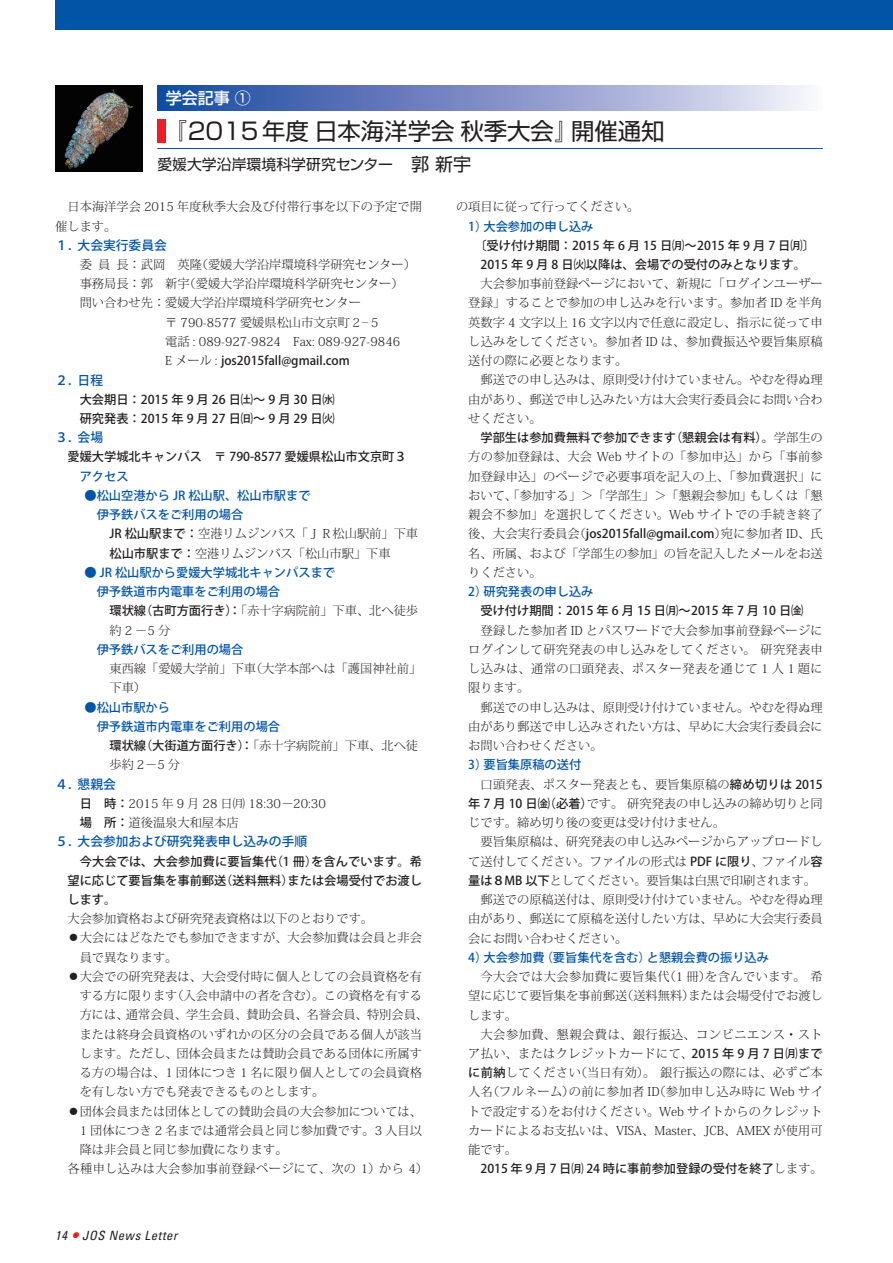
<style>
.page{position:relative;width:893px;height:1263px;background:#fff}
.page>*{position:absolute;margin:0;border:0;box-sizing:border-box;transform-origin:0 0}
.t1{font:23.4px "Shin Go Pro";color:#231f20}
.t2{font:500 15.9px "Shin Go Pro";color:#fff}
.t3{font:14.85px "Shin Go Pro";color:#231f20}
.t4{font:500 12.75px "Koz Go Pro";color:#0154a6}
.t5{font:italic condensed 12.75px "Univers";letter-spacing:.05em;color:#231f20}
.t6{font:300 12.15px/19.2px "Koz Min Pro";color:#231f20;text-align:justify}
.t7{font:500 12.15px/19.2px "Koz Go Pro";color:#231f20}
.t8{font:500 12.15px/19.2px "Koz Go Pro";color:#0154a6}
.t9{font:300 12.15px "Koz Min Pro";letter-spacing:.03em;color:#231f20}
.s1{font-size:18px}
.s2{font-family:"Koz Min Pro";font-weight:300}
.s3{font-family:"Koz Go Pro";font-weight:500}
.s4{font-size:19.2px;color:#ee1d23}
</style>
<div class="page">
<div style="left:55px;top:0;width:838px;height:30px;background:#0154a6"></div>
<svg style="left:157px;top:85px;width:648px;height:26px"></svg>
<img style="left:55px;top:85px;width:87px;height:86px">
<hr style="left:157px;top:148px;width:666px;height:1px;background:#0154a6">
<div style="left:157px;top:119px;width:9px;height:23px;background:#ee1d23"></div>
<h2 class="t2" style="left:166px;top:85px;width:87px">学会記事 ①</h2>
<h1 class="t1" style="left:163px;top:112px;width:503px">『2015年度日本海洋学会秋季大会』開催通知</h1>
<p class="t3" style="left:157px;top:152px;width:315px">愛媛大学沿岸環境科学研究センター<span class="s1">　郭新宇</span></p>
<p class="t6" style="left:55px;top:197px;width:368px;text-indent:12px">日本海洋学会 2015 年度秋季大会及び付帯行事を以下の予定で開催します。</p>
<p class="t4" style="left:55px;top:237px;width:113px">１．大会実行委員会</p>
<p class="t6" style="left:80px;top:255px;width:338px">委員長：武岡　英隆（愛媛大学沿岸環境科学研究センター）</p>
<p class="t6" style="left:80px;top:274px;width:325px">事務局長：郭　新宇（愛媛大学沿岸環境科学研究センター）</p>
<p class="t6" style="left:80px;top:293px;width:283px">問い合わせ先：愛媛大学沿岸環境科学研究センター</p>
<p class="t6" style="left:165px;top:312px;width:217px">〒 790-8577 愛媛県松山市文京町２‒５</p>
<p class="t6" style="left:165px;top:331px;width:236px">電話 : 089-927-9824　Fax: 089-927-9846</p>
<p class="t7" style="left:165px;top:352px;width:186px"><span class="s2">E メール :</span> jos2015fall@gmail.com</p>
<p class="t4" style="left:55px;top:372px;width:49px">２．日程</p>
<p class="t7" style="left:80px;top:390px;width:257px">大会期日：2015 年 9 月 26 日㈯～ 9 月 30 日㈬研究発表：2015 年 9 月 27 日㈰～ 9 月 29 日㈫</p>
<p class="t4" style="left:55px;top:429px;width:49px">３．会場</p>
<p class="t7" style="left:68px;top:448px;width:341px">愛媛大学城北キャンパス　〒 790-8577 愛媛県松山市文京町３</p>
<p class="t8" style="left:80px;top:467px;width:50px">アクセス</p>
<p class="t8" style="left:85px;top:486px;width:228px">●松山空港から JR 松山駅、松山市駅まで　伊予鉄バスをご利用の場合</p>
<p class="t6" style="left:97px;top:524px;width:322px"><span class="s3">　JR 松山駅まで：</span>空港リムジンバス「ＪＲ松山駅前」下車<span class="s3">　松山市駅まで：</span>空港リムジンバス「松山市駅」下車</p>
<p class="t8" style="left:85px;top:563px;width:252px">● JR 松山駅から愛媛大学城北キャンパスまで　伊予鉄道市内電車をご利用の場合</p>
<p class="t6" style="left:97px;top:601px;width:322px"><span class="s3">　環状線（古町方面行き）：</span>「赤十字病院前」下車、北へ徒歩　約2－5分</p>
<p class="t8" style="left:85px;top:640px;width:160px">　伊予鉄バスをご利用の場合</p>
<p class="t6" style="left:97px;top:659px;width:325px">　東西線「愛媛大学前」下車（大学本部へは「護国神社前」　下車）</p>
<p class="t8" style="left:85px;top:698px;width:87px"><span class="s2">●</span>松山市駅から</p>
<p class="t8" style="left:85px;top:717px;width:197px">　伊予鉄道市内電車をご利用の場合</p>
<p class="t7" style="left:97px;top:737px;width:322px">　環状線（大街道方面行き）：<span class="s2">「赤十字病院前」下車、北へ徒</span></p>
<p class="t6" style="left:97px;top:755px;width:84px">　歩約 2－5 分</p>
<p class="t4" style="left:55px;top:776px;width:62px">４．懇親会</p>
<p class="t6" style="left:80px;top:793px;width:248px"><span class="s3">日　時：</span>2015 年 9 月 28 日㈪ 18:30－20:30<span class="s3">場　所：</span>道後温泉大和屋本店</p>
<p class="t4" style="left:55px;top:834px;width:253px">５．大会参加および研究発表申し込みの手順</p>
<p class="t7" style="left:68px;top:852px;width:356px;text-align:justify;text-indent:12px">今大会では、大会参加費に要旨集代（1 冊）を含んでいます。希望に応じて要旨集を事前郵送（送料無料）または会場受付でお渡しします。</p>
<p class="t6" style="left:68px;top:909px;width:307px">大会参加資格および研究発表資格は以下のとおりです。</p>
<p class="t6" style="left:68px;top:928px;width:356px">◦大会にはどなたでも参加できますが、大会参加費は会員と非会</p>
<p class="t6" style="left:80px;top:947px;width:99px">員で異なります。</p>
<p class="t6" style="left:68px;top:966px;width:356px">◦大会での研究発表は、大会受付時に個人としての会員資格を有</p>
<p class="t6" style="left:80px;top:986px;width:344px">する方に限ります（入会申請中の者を含む）。この資格を有する</p>
<p class="t6" style="left:80px;top:1005px;width:350px">方には、通常会員、学生会員、賛助会員、名誉会員、特別会員、</p>
<p class="t6" style="left:80px;top:1024px;width:344px">または終身会員資格のいずれかの区分の会員である個人が該当</p>
<p class="t6" style="left:80px;top:1043px;width:344px">します。ただし、団体会員または賛助会員である団体に所属す</p>
<p class="t6" style="left:80px;top:1063px;width:344px">る方の場合は、1 団体につき 1 名に限り個人としての会員資格</p>
<p class="t6" style="left:80px;top:1082px;width:246px">を有しない方でも発表できるものとします。</p>
<p class="t6" style="left:68px;top:1101px;width:356px">◦団体会員または団体としての賛助会員の大会参加については、</p>
<p class="t6" style="left:80px;top:1120px;width:344px">1 団体につき 2 名までは通常会員と同じ参加費です。3 人目以</p>
<p class="t6" style="left:80px;top:1140px;width:209px">降は非会員と同じ参加費になります。</p>
<p class="t9" style="left:68px;top:1160px;width:362px">各種申し込みは大会参加事前登録ページにて、次の 1）から 4）</p>
<p class="t5" style="left:55px;top:1227px;width:124px">14 <span class="s4">•</span> JOS News Letter</p>
<p class="t6" style="left:456px;top:197px;width:185px">の項目に従って行ってください。</p>
<p class="t8" style="left:456px;top:217px;width:139px">　1）大会参加の申し込み</p>
<p class="t7" style="left:474px;top:236px;width:342px;text-align:center">〔受け付け期間：2015 年 6 月 15 日㈪～2015 年 9 月 7 日㈪〕<br>2015 年 9 月 8 日㈫以降は、会場での受付のみとなります。</p>
<p class="t6" style="left:468px;top:274px;width:356px;text-indent:12px">大会参加事前登録ページにおいて、新規に「ログインユーザー登録」することで参加の申し込みを行います。参加者 ID を半角英数字 4 文字以上 16 文字以内で任意に設定し、指示に従って申し込みをしてください。参加者 ID は、参加費振込や要旨集原稿送付の際に必要となります。</p>
<p class="t6" style="left:468px;top:370px;width:356px;text-indent:12px">郵送での申し込みは、原則受け付けていません。やむを得ぬ理由があり、郵送で申し込みたい方は大会実行委員会にお問い合わせください。</p>
<p class="t7" style="left:480px;top:429px;width:344px">学部生は参加費無料で参加できます（懇親会は有料）。<span class="s2">学部生の</span></p>
<p class="t6" style="left:468px;top:447px;width:356px">方の参加登録は、大会 Web サイトの「参加申込」から「事前参加登録申込」のページで必要事項を記入の上、「参加費選択」において、「参加する」＞「学部生」＞「懇親会参加」もしくは「懇親会不参加」を選択してください。Web サイトでの手続き終了</p>
<p class="t7" style="left:468px;top:525px;width:356px"><span class="s2">後、大会実行委員会（</span>jos2015fall@gmail.com<span class="s2">）宛に参加者 ID、氏</span></p>
<p class="t6" style="left:468px;top:543px;width:356px">名、所属、および「学部生の参加」の旨を記入したメールをお送りください。</p>
<p class="t8" style="left:456px;top:583px;width:139px">　2）研究発表の申し込み</p>
<p class="t7" style="left:480px;top:602px;width:324px">受け付け期間：2015 年 6 月 15 日㈪～2015 年 7 月 10 日㈮</p>
<p class="t6" style="left:468px;top:620px;width:356px;text-indent:12px">登録した参加者 ID とパスワードで大会参加事前登録ページにログインして研究発表の申し込みをしてください。 研究発表申し込みは、通常の口頭発表、ポスター発表を通じて 1 人 1 題に限ります。</p>
<p class="t6" style="left:468px;top:697px;width:356px;text-indent:12px">郵送での申し込みは、原則受け付けていません。やむを得ぬ理由があり郵送で申し込みされたい方は、早めに大会実行委員会にお問い合わせください。</p>
<p class="t8" style="left:456px;top:756px;width:127px">　3）要旨集原稿の送付</p>
<p class="t6" style="left:468px;top:774px;width:356px;text-indent:12px">口頭発表、ポスター発表とも、要旨集原稿の<span class="s3">締め切りは 2015年 7 月 10 日㈮（必着）</span>です。 研究発表の申し込みの締め切りと同じです。締め切り後の変更は受け付けません。</p>
<p class="t6" style="left:480px;top:832px;width:344px">要旨集原稿は、研究発表の申し込みページからアップロードし</p>
<p class="t6" style="left:468px;top:851px;width:356px">て送付してください。ファイルの形式は <span class="s3">PDF に限り</span>、ファイル<span class="s3">容</span></p>
<p class="t6" style="left:468px;top:870px;width:349px"><span class="s3">量は８MB 以下</span>としてください。要旨集は白黒で印刷されます。</p>
<p class="t6" style="left:480px;top:889px;width:344px">郵送での原稿送付は、原則受け付けていません。やむを得ぬ理</p>
<p class="t6" style="left:468px;top:909px;width:356px">由があり、郵送にて原稿を送付したい方は、早めに大会実行委員</p>
<p class="t6" style="left:468px;top:928px;width:160px">会にお問い合わせください。</p>
<p class="t8" style="left:456px;top:948px;width:314px">　4）大会参加費（要旨集代を含む）と懇親会費の振り込み</p>
<p class="t6" style="left:468px;top:966px;width:356px;text-indent:12px">今大会では大会参加費に要旨集代（1 冊）を含んでいます。 希望に応じて要旨集を事前郵送（送料無料）または会場受付でお渡しします。</p>
<p class="t6" style="left:468px;top:1024px;width:356px;text-indent:12px">大会参加費、懇親会費は、銀行振込、コンビニエンス・ストア払い、またはクレジットカードにて、<span class="s3">2015 年 9 月 7 日㈪までに前納</span>してください（当日有効）。 銀行振込の際には、必ずご本人名（フルネーム）の前に参加者 ID（参加申し込み時に Web サイトで設定する）をお付けください。Web サイトからのクレジットカードによるお支払いは、VISA、Master、JCB、AMEX が使用可能です。</p>
<p class="t7" style="left:480px;top:1160px;width:344px">2015 年 9 月 7 日㈪ 24 時に事前参加登録の受付を終了<span class="s2">します。</span></p>
</div>
